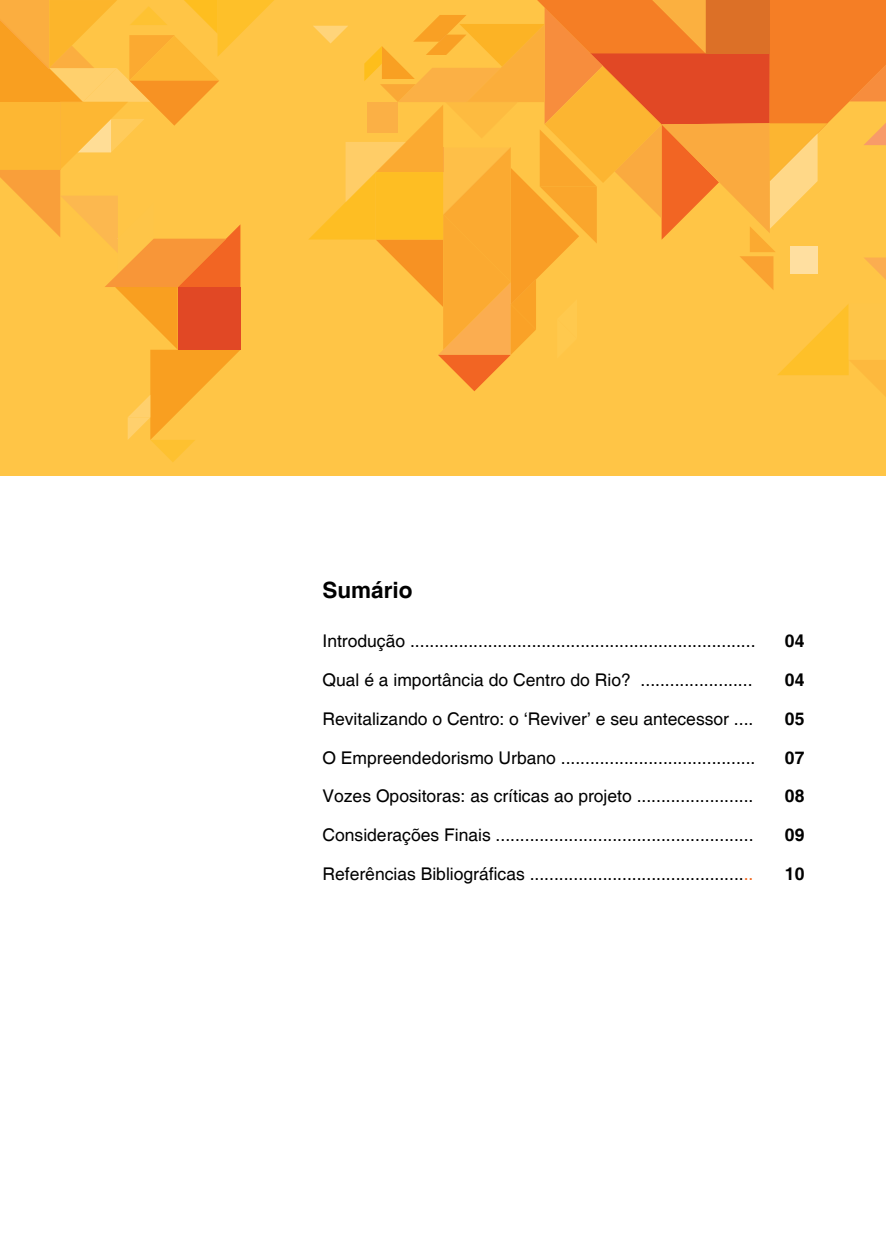
<style>
.page{position:relative;width:886px;height:1255px;background:#fff}
.page>*{position:absolute;margin:0;border:0;box-sizing:border-box;transform-origin:0 0}
.t1{font:700 22.5px "Helvetica";color:#000}
.t2{font:17.5px "Helvetica";color:#000}
.t3{font:700 17.5px "Helvetica";color:#000}
.s1{color:#f26921}
</style>
<div class="page">
<div style="left:0;top:0;width:886px;height:475px;background:#ffc546"></div>
<svg style="left:0;top:0;width:274px;height:462px"></svg>
<div style="left:0;top:102px;width:60px;height:68px;background:#fdb733"></div>
<hr style="left:0;top:170px;width:60px;height:1px;background:#faa73b">
<svg style="left:309px;top:0;width:577px;height:396px"></svg>
<p class="t1" style="left:322px;top:576px;width:92px">Sumário</p>
<p class="t2" style="left:322px;top:631px;width:434px">Introdução .......................................................................</p>
<p class="t2" style="left:322px;top:669px;width:431px">Qual é a importância do Centro do Rio? .......................</p>
<p class="t2" style="left:322px;top:708px;width:432px">Revitalizando o Centro: o ‘Reviver’ e seu antecessor ....</p>
<p class="t2" style="left:322px;top:747px;width:434px">O Empreendedorismo Urbano ........................................</p>
<p class="t2" style="left:322px;top:786px;width:432px">Vozes Opositoras: as críticas ao projeto ........................</p>
<p class="t2" style="left:322px;top:824px;width:432px">Considerações Finais .....................................................</p>
<p class="t2" style="left:322px;top:863px;width:432px">Referências Bibliográficas ............................................<span class="s1">..</span></p>
<p class="t3" style="left:785px;top:630px;width:21px">04</p>
<p class="t3" style="left:785px;top:669px;width:21px">04</p>
<p class="t3" style="left:785px;top:708px;width:21px">05</p>
<p class="t3" style="left:785px;top:746px;width:21px">07</p>
<p class="t3" style="left:785px;top:785px;width:21px">08</p>
<p class="t3" style="left:785px;top:824px;width:21px">09</p>
<p class="t3" style="left:785px;top:863px;width:21px">10</p>
</div>
